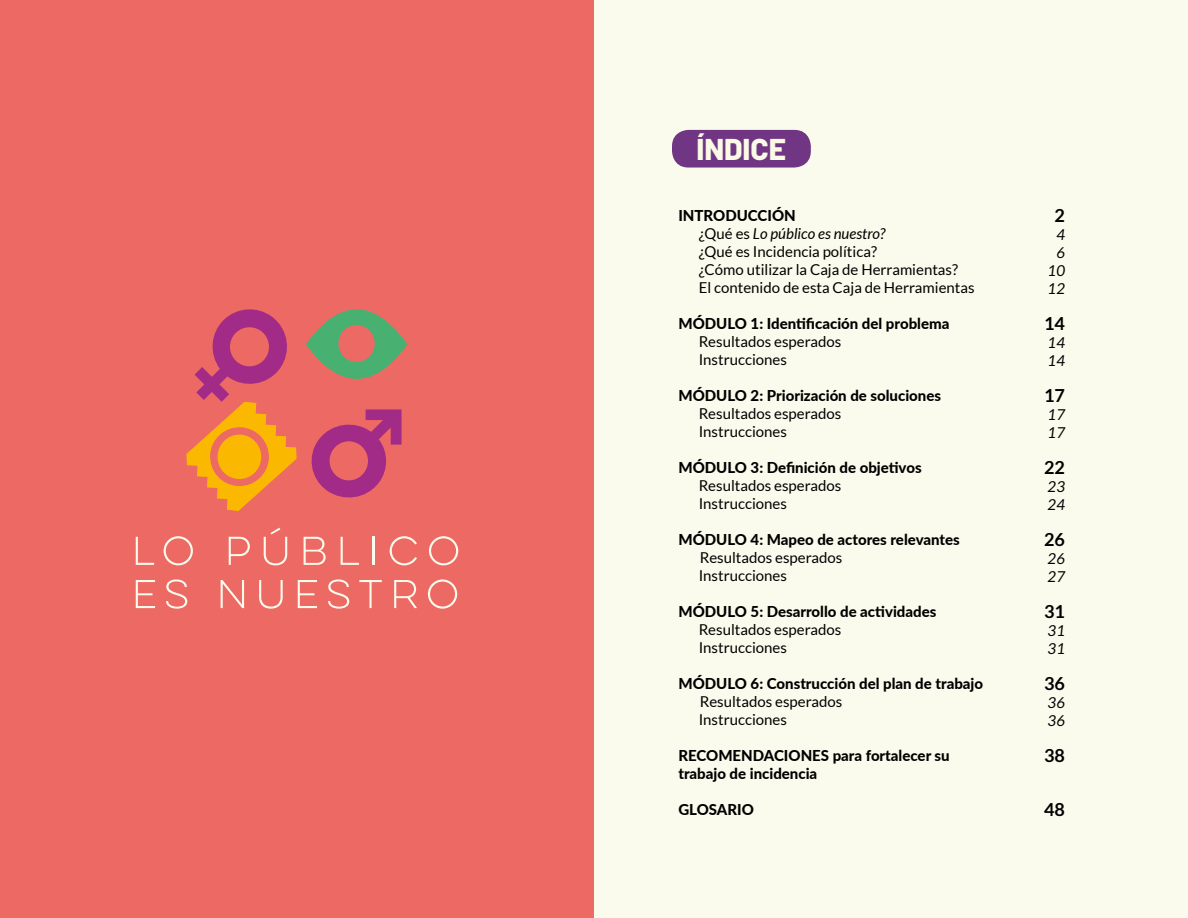
<style>
.page{position:relative;width:1188px;height:918px;background:#fff}
.page>*{position:absolute;margin:0;border:0;box-sizing:border-box;transform-origin:0 0}
.t1{font:800 30px "Barlow";color:#fbfae6}
.t2{font:700 18px "Lato";color:#000}
.t3{font:15px/18px "Lato";color:#000}
.t4{font:800 15px/18px "Lato";color:#000}
.t5{font:italic 15px/18px "Lato";color:#000}
.s1{font-weight:800}
.s2{font-style:italic}
</style>
<div class="page">
<div style="left:0;top:0;width:594px;height:918px;background:#ed6963"></div>
<div style="left:594px;top:0;width:594px;height:918px;background:#fafbec"></div>
<svg style="left:136px;top:537px;width:18px;height:28px"></svg>
<svg style="left:164px;top:536px;width:29px;height:29px"></svg>
<svg style="left:229px;top:537px;width:21px;height:28px"></svg>
<svg style="left:264px;top:528px;width:23px;height:37px"></svg>
<svg style="left:304px;top:537px;width:22px;height:28px"></svg>
<svg style="left:341px;top:537px;width:18px;height:28px"></svg>
<hr style="left:373px;top:537px;width:2px;height:28px;background:#fafbed">
<svg style="left:390px;top:536px;width:27px;height:29px"></svg>
<svg style="left:429px;top:536px;width:29px;height:29px"></svg>
<svg style="left:136px;top:580px;width:19px;height:28px"></svg>
<svg style="left:166px;top:579px;width:21px;height:30px"></svg>
<svg style="left:221px;top:580px;width:23px;height:28px"></svg>
<svg style="left:259px;top:580px;width:24px;height:29px"></svg>
<svg style="left:298px;top:580px;width:19px;height:28px"></svg>
<svg style="left:328px;top:579px;width:21px;height:30px"></svg>
<svg style="left:359px;top:580px;width:23px;height:28px"></svg>
<svg style="left:394px;top:580px;width:23px;height:28px"></svg>
<svg style="left:428px;top:579px;width:29px;height:30px"></svg>
<svg style="left:311px;top:409px;width:91px;height:89px"></svg>
<svg style="left:306px;top:309px;width:102px;height:70px"></svg>
<svg style="left:186px;top:309px;width:111px;height:202px"></svg>
<div style="left:672px;top:130px;width:139px;height:38px;background:#703683;border-radius:16px"></div>
<h1 class="t1" style="left:696px;top:127px;width:91px">ÍNDICE</h1>
<p class="t3" style="left:699px;top:207px;width:277px;text-indent:-20px"><span class="s1">INTRODUCCIÓN<br></span>¿Qué es <span class="s2">Lo público es nuestro?<br></span>¿Qué es Incidencia política?<br>¿Cómo utilizar la Caja de Herramientas?<br>El contenido de esta Caja de Herramientas</p>
<p class="t4" style="left:678px;top:314px;width:273px">MÓDULO 1: Identificación del problema</p>
<p class="t3" style="left:699px;top:333px;width:144px">Resultados esperados<br>Instrucciones</p>
<p class="t4" style="left:678px;top:386px;width:264px">MÓDULO 2: Priorización de soluciones</p>
<p class="t3" style="left:699px;top:405px;width:144px">Resultados esperados<br>Instrucciones</p>
<p class="t4" style="left:678px;top:458px;width:245px">MÓDULO 3: Definición de objetivos</p>
<p class="t3" style="left:699px;top:477px;width:144px">Resultados esperados<br>Instrucciones</p>
<p class="t4" style="left:678px;top:530px;width:283px">MÓDULO 4: Mapeo de actores relevantes</p>
<p class="t3" style="left:699px;top:549px;width:145px">Resultados esperados<br>Instrucciones</p>
<p class="t4" style="left:678px;top:602px;width:260px">MÓDULO 5: Desarrollo de actividades</p>
<p class="t3" style="left:699px;top:621px;width:144px">Resultados esperados<br>Instrucciones</p>
<p class="t4" style="left:678px;top:674px;width:306px">MÓDULO 6: Construcción del plan de trabajo</p>
<p class="t3" style="left:699px;top:693px;width:145px">Resultados esperados<br>Instrucciones</p>
<p class="t4" style="left:678px;top:746px;width:273px">RECOMENDACIONES para fortalecer su trabajo de incidencia</p>
<p class="t4" style="left:678px;top:800px;width:77px">GLOSARIO</p>
<p class="t2" style="left:1055px;top:206px;width:12px">2</p>
<p class="t5" style="left:1048px;top:226px;width:19px;text-align:center">4<br>6<br>10<br>12</p>
<p class="t2" style="left:1044px;top:314px;width:22px">14</p>
<p class="t5" style="left:1048px;top:334px;width:19px">14<br>14</p>
<p class="t2" style="left:1044px;top:386px;width:22px">17</p>
<p class="t5" style="left:1048px;top:406px;width:19px">17<br>17</p>
<p class="t2" style="left:1044px;top:458px;width:22px">22</p>
<p class="t5" style="left:1048px;top:478px;width:19px">23<br>24</p>
<p class="t2" style="left:1044px;top:530px;width:22px">26</p>
<p class="t5" style="left:1048px;top:550px;width:19px">26<br>27</p>
<p class="t2" style="left:1044px;top:602px;width:22px">31</p>
<p class="t5" style="left:1048px;top:622px;width:19px">31<br>31</p>
<p class="t2" style="left:1044px;top:674px;width:22px">36</p>
<p class="t5" style="left:1048px;top:694px;width:19px">36<br>36</p>
<p class="t2" style="left:1044px;top:746px;width:22px">38</p>
<p class="t2" style="left:1044px;top:800px;width:22px">48</p>
</div>
